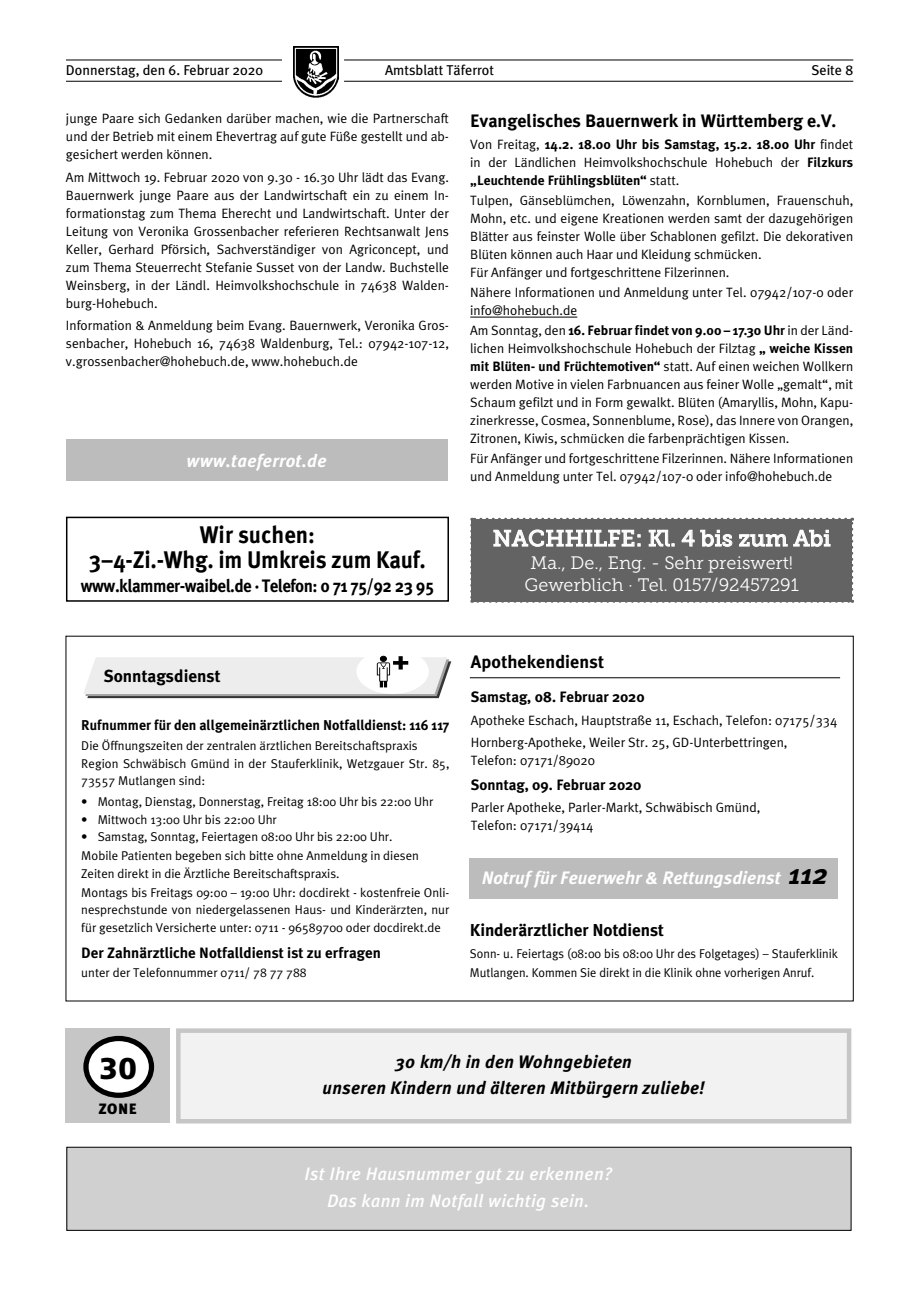
<style>
.page{position:relative;width:915px;height:1297px;background:#fff}
.page>*{position:absolute;margin:0;border:0;box-sizing:border-box;transform-origin:0 0}
.t1{font:900 30px "Frutiger LT Std";color:#000}
.t2{font:700 24px/25.5px "Meta OT";letter-spacing:-.01em;color:#000;text-align:center;scale:.93 1}
.t3{font:22.5px "Museo Slab 500";letter-spacing:.005em;color:#fff}
.t4{font:italic 700 18px/25.5px "Meta";letter-spacing:.02em;color:#000;text-align:center}
.t5{font:italic 500 18px/27px "Meta Plus";letter-spacing:.02em;color:#fff;text-align:center}
.t6{font:700 18px "Meta Plus";color:#000}
.t7{font:18px/22.5px "Museo Slab 300";color:#fff;text-align:center}
.t8{font:700 18px "Meta OT";letter-spacing:-.03em;color:#000;scale:.93 1}
.t9{font:italic 700 18px "Meta Plus";color:#fff}
.t10{font:italic 700 18px "Meta Plus";letter-spacing:.02em;color:#fff}
.t11{font:700 17.25px "Meta Plus";letter-spacing:-.005em;color:#000}
.t12{font:700 15px "Meta Plus";color:#000}
.t13{font:900 15px "Meta Plus";color:#000}
.t14{font:700 14.25px "Meta Plus";color:#000}
.t15{font:14.25px "Meta Plus";color:#000}
.t16{font:13.5px/18px "Meta Plus Normal";color:#000}
.t17{font:700 13.5px "Meta Plus";letter-spacing:.005em;color:#000}
.t18{font:12.75px/17.2px "Meta Plus Normal";color:#000}
.s1{font-family:"Meta Plus Normal";font-weight:400}
.s2{font-family:"Meta Plus";font-weight:700}
.s3{font-size:28.5px;color:#000}
</style>
<div class="page">
<img style="left:293px;top:47px;width:46px;height:51px">
<hr style="left:344px;top:81px;width:509px;height:1px;background:#000">
<hr style="left:66px;top:81px;width:216px;height:1px;background:#000">
<hr style="left:344px;top:60px;width:509px;height:1px;background:#000">
<hr style="left:66px;top:60px;width:216px;height:1px;background:#000">
<hr style="left:470px;top:317px;width:107px;height:1px;background:#000">
<svg style="left:87px;top:661px;width:365px;height:38px"></svg>
<hr style="left:469px;top:677px;width:370px;height:1px;background:#000">
<div style="left:469px;top:858px;width:368px;height:40px;background:#bcbcbc"></div>
<div style="left:176px;top:1028px;width:675px;height:95px;background:#f2f2f2;border:4px solid #c6c6c6"></div>
<div style="left:65px;top:1028px;width:105px;height:95px;background:#c6c6c6"></div>
<div style="left:86px;top:1038px;width:65px;height:57px;background:#fff;border-radius:50%"></div>
<div style="left:83px;top:1036px;width:71px;height:62px;border:5px solid #000;border-radius:50%"></div>
<svg style="left:470px;top:518px;width:383px;height:85px;background:#6f6e6e"></svg>
<div style="left:66px;top:517px;width:383px;height:85px;border:2px solid #000"></div>
<div style="left:67px;top:1147px;width:783px;height:83px;background:#d0d0d0"></div>
<div style="left:67px;top:1147px;width:784px;height:83px;border:1px solid #000"></div>
<div style="left:66px;top:439px;width:381px;height:42px;background:#bcbcbc"></div>
<svg style="left:83px;top:655px;width:368px;height:43px"></svg>
<p class="t15" style="left:66px;top:62px;width:198px">Donnerstag, den 6. Februar 2020</p>
<p class="t15" style="left:385px;top:62px;width:110px">Amtsblatt Täferrot</p>
<p class="t15" style="left:811px;top:62px;width:43px">Seite 8</p>
<p class="t16" style="left:66px;top:110px;width:384px;text-align:justify">junge Paare sich Gedanken darüber machen, wie die Partnerschaft und der Betrieb mit einem Ehevertrag auf gute Füße gestellt und ab&shy;gesichert werden können.</p>
<p class="t16" style="left:66px;top:168px;width:384px;text-align:justify">Am Mittwoch 19. Februar 2020 von 9.30 - 16.30 Uhr lädt das Evang.<br>Bauernwerk junge Paare aus der Landwirtschaft ein zu einem In&shy;formationstag zum Thema Eherecht und Landwirtschaft. Unter der Leitung von Veronika Grossenbacher referieren Rechtsanwalt Jens Keller, Gerhard Pförsich, Sachverständiger von Agriconcept, und zum Thema Steuerrecht Stefanie Susset von der Landw. Buchstelle Weinsberg, in der Ländl. Heimvolkshochschule in 74638 Walden&shy;burg-Hohebuch.</p>
<p class="t16" style="left:66px;top:316px;width:384px;text-align:justify">Information &amp; Anmeldung beim Evang. Bauernwerk, Veronika Gros&shy;senbacher, Hohebuch 16, 74638 Waldenburg, Tel.: 07942-107-12, v.grossenbacher@hohebuch.de, www.hohebuch.de</p>
<h3 class="t6" style="left:470px;top:110px;width:367px">Evangelisches Bauernwerk in Württemberg e.V.</h3>
<p class="t17" style="left:470px;top:136px;width:384px"><span class="s1">Von Freitag,</span> 14.2. 18.00 Uhr bis Samstag, 15.2. 18.00 Uhr <span class="s1">findet</span></p>
<p class="t16" style="left:470px;top:153px;width:384px">in der Ländlichen Heimvolkshochschule Hohebuch der <span class="s2">Filzkurs</span></p>
<p class="t17" style="left:470px;top:172px;width:210px">„Leuchtende Frühlingsblüten“ <span class="s1">statt.</span></p>
<p class="t16" style="left:470px;top:191px;width:384px">Tulpen, Gänseblümchen, Löwenzahn, Kornblumen, Frauenschuh, Mohn, etc. und eigene Kreationen werden samt der dazugehörigen Blätter aus feinster Wolle über Schablonen gefilzt. Die dekorativen Blüten können auch Haar und Kleidung schmücken.<br>Für Anfänger und fortgeschrittene Filzerinnen.</p>
<p class="t16" style="left:470px;top:283px;width:384px">Nähere Informationen und Anmeldung unter Tel. 07942/107-0 oder info@hohebuch.de</p>
<p class="t17" style="left:470px;top:323px;width:384px"><span class="s1">Am Sonntag, den</span> 16. Februar findet von 9.00 – 17.30 Uhr <span class="s1">in der Länd-</span></p>
<p class="t16" style="left:470px;top:339px;width:384px;text-align:justify">lichen Heimvolkshochschule Hohebuch der Filztag <span class="s2">„ weiche Kissen mit Blüten- und Früchtemotiven“</span> statt. Auf einen weichen Wollkern werden Motive in vielen Farbnuancen aus feiner Wolle „gemalt“, mit Schaum gefilzt und in Form gewalkt. Blüten (Amaryllis, Mohn, Kapu&shy;zinerkresse, Cosmea, Sonnenblume, Rose), das Innere von Orangen, Zitronen, Kiwis, schmücken die farbenprächtigen Kissen.</p>
<p class="t16" style="left:470px;top:450px;width:384px">Für Anfänger und fortgeschrittene Filzerinnen. Nähere Informationen und Anmeldung unter Tel. 07942/107-0 oder info@hohebuch.de</p>
<h3 class="t10" style="left:186px;top:450px;width:141px">www.taeferrot.de</h3>
<h2 class="t2" style="left:89px;top:522px;width:364px">Wir suchen:<br>3–4-Zi.-Whg. im Umkreis zum Kauf.</h2>
<h3 class="t8" style="left:81px;top:575px;width:381px">www.klammer-waibel.de · Telefon: 0 71 75/92 23 95</h3>
<h3 class="t3" style="left:492px;top:526px;width:339px">Nachhilfe: Kl. 4 bis zum abi</h3>
<h3 class="t7" style="left:524px;top:551px;width:276px">Ma., De., Eng. - Sehr preiswert!<br>Gewerblich · Tel. 0157/92457291</h3>
<p class="t14" style="left:81px;top:717px;width:369px">Rufnummer für den allgemeinärztlichen Notfalldienst: 116 117</p>
<p class="t18" style="left:81px;top:737px;width:369px">Die Öffnungszeiten der zentralen ärztlichen Bereitschaftspraxis<br>Region Schwäbisch Gmünd in der Stauferklinik, Wetzgauer Str. 85,<br>73557 Mutlangen sind:</p>
<p class="t18" style="left:81px;top:793px;width:353px">• Montag, Dienstag, Donnerstag, Freitag 18:00 Uhr bis 22:00 Uhr</p>
<p class="t18" style="left:81px;top:810px;width:197px">• Mittwoch 13:00 Uhr bis 22:00 Uhr</p>
<p class="t18" style="left:81px;top:827px;width:339px;line-height:19.4px">• Samstag, Sonntag, Feiertagen 08:00 Uhr bis 22:00 Uhr.<br>Mobile Patienten begeben sich bitte ohne Anmeldung in diesen</p>
<p class="t18" style="left:81px;top:863px;width:369px;line-height:19.4px">Zeiten direkt in die Ärztliche Bereitschaftspraxis.<br>Montags bis Freitags 09:00 – 19:00 Uhr: docdirekt - kostenfreie Onli-</p>
<p class="t18" style="left:81px;top:901px;width:369px">nesprechstunde von niedergelassenen Haus- und Kinderärzten, nur für gesetzlich Versicherte unter: 0711 - 96589700 oder docdirekt.de</p>
<p class="t12" style="left:81px;top:944px;width:301px">Der Zahnärztliche Notfalldienst ist zu erfragen</p>
<p class="t18" style="left:81px;top:963px;width:227px">unter der Telefonnummer 0711/ 78 77 788</p>
<h3 class="t6" style="left:470px;top:652px;width:135px">Apothekendienst</h3>
<p class="t12" style="left:470px;top:688px;width:175px">Samstag, 08. Februar 2020</p>
<p class="t16" style="left:470px;top:709px;width:368px;line-height:22.2px">Apotheke Eschach, Hauptstraße 11, Eschach, Telefon: 07175/334<br>Hornberg-Apotheke, Weiler Str. 25, GD-Unterbettringen,</p>
<p class="t16" style="left:470px;top:751px;width:126px">Telefon: 07171/89020</p>
<p class="t12" style="left:470px;top:776px;width:172px">Sonntag, 09. Februar 2020</p>
<p class="t16" style="left:470px;top:798px;width:291px">Parler Apotheke, Parler-Markt, Schwäbisch Gmünd,<br>Telefon: 07171/39414</p>
<h3 class="t9" style="left:481px;top:867px;width:347px">Notruf für Feuerwehr &amp; Rettungsdienst <span class="s3">112</span></h3>
<p class="t11" style="left:469px;top:920px;width:196px">Kinderärztlicher Notdienst</p>
<p class="t18" style="left:469px;top:944px;width:369px;line-height:18.8px">Sonn- u. Feiertags (08:00 bis 08:00 Uhr des Folgetages) – Stauferklinik<br>Mutlangen. Kommen Sie direkt in die Klinik ohne vorherigen Anruf.</p>
<h1 class="t1" style="left:99px;top:1050px;width:39px">30</h1>
<h3 class="t4" style="left:322px;top:1049px;width:383px">30 km/h in den Wohngebieten<br>unseren Kindern und älteren Mitbürgern zuliebe!</h3>
<p class="t13" style="left:98px;top:1100px;width:40px">ZONE</p>
<h3 class="t5" style="left:304px;top:1160px;width:309px">Ist Ihre Hausnummer gut zu erkennen?<br>Das kann im Notfall wichtig sein.</h3>
</div>
